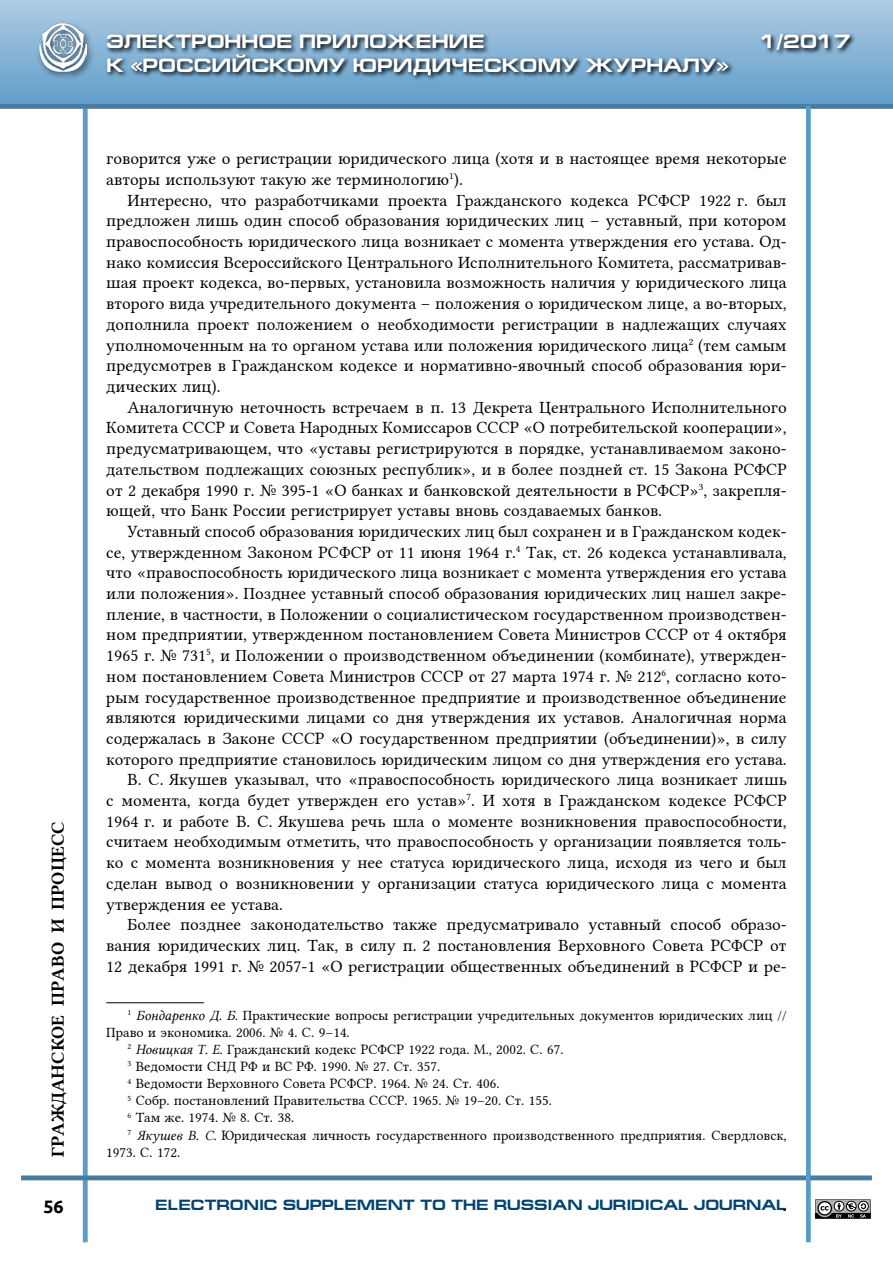
<style>
.page{position:relative;width:893px;height:1263px;background:#fff}
.page>*{position:absolute;margin:0;border:0;box-sizing:border-box;transform-origin:0 0}
.t1{font:700 19.5px "Europe Ext";color:#fff}
.t2{font:18px "Lin Libertine B";color:#000}
.t3{font:700 18px "Ubuntu";color:#000}
.t4{font:17.25px/20.7px "Lin Libertine";color:#000;text-align:justify}
.t5{font:700 15px "Europe Ext";color:#004371}
.t6{font:15px "Free Set Bold Cyrillic";color:#000}
.t7{font:14.25px "Lin Libertine";color:#000}
.s1{font-family:"Lin Libertine I"}
</style>
<div class="page">
<svg style="left:815px;top:1199px;width:56px;height:20px"></svg>
<div style="left:0;top:0;width:893px;height:106px;background:linear-gradient(to bottom,#aecce4,#619dc9)"></div>
<hr style="left:83px;top:106px;width:4px;height:1136px;background:#589cca">
<hr style="left:21px;top:1176px;width:851px;height:4px;background:#467ba2">
<div style="left:0;top:104px;width:893px;height:5px;background:#467ba2"></div>
<div style="left:35px;top:20px;width:60px;height:60px;background:#000;opacity:.63"></div>
<img style="left:39px;top:24px;width:48px;height:48px">
<svg style="left:105px;top:31px;width:751px;height:50px;background:#6b90ac"></svg>
<hr style="left:806px;top:106px;width:4px;height:1136px;background:#589cca">
<hr style="left:106px;top:1002px;width:98px;height:1px;background:#000">
<p class="t2" style="left:46px;top:1157px;width:337px;rotate:-90deg">ГРАЖДАНСКОЕ ПРАВО И ПРОЦЕСС</p>
<p class="t1" style="left:106px;top:31px;width:380px">ЭЛЕКТРОННОЕ ПРИЛОЖЕНИЕ</p>
<p class="t1" style="left:760px;top:31px;width:92px">1/2017</p>
<p class="t1" style="left:106px;top:54px;width:624px">К «РОССИЙСКОМУ ЮРИДИЧЕСКОМУ ЖУРНАЛУ»</p>
<p class="t4" style="left:106px;top:146px;width:682px">говорится уже о регистрации юридического лица (хотя и в настоящее время некоторые авторы используют такую же терминологию<sup>1</sup>).</p>
<p class="t4" style="left:106px;top:188px;width:682px;text-indent:21px">Интересно, что разработчиками проекта Гражданского кодекса РСФСР 1922 г. был предложен лишь один способ образования юридических лиц – уставный, при котором правоспособность юридического лица возникает с момента утверждения его устава. Од&shy;нако комиссия Всероссийского Центрального Исполнительного Комитета, рассматривав&shy;шая проект кодекса, во-первых, установила возможность наличия у юридического лица второго вида учредительного документа – положения о юридическом лице, а во-вторых, дополнила проект положением о необходимости регистрации в надлежащих случаях уполномоченным на то органом устава или положения юридического лица<sup>2</sup> (тем самым предусмотрев в Гражданском кодексе и нормативно-явочный способ образования юри&shy;дических лиц).</p>
<p class="t4" style="left:106px;top:395px;width:682px;text-indent:21px">Аналогичную неточность встречаем в п. 13 Декрета Центрального Исполнительного Комитета СССР и Совета Народных Комиссаров СССР «О потребительской кооперации», предусматривающем, что «уставы регистрируются в порядке, устанавливаемом законо&shy;дательством подлежащих союзных республик», и в более поздней ст. 15 Закона РСФСР от 2 декабря 1990 г. № 395-1 «О банках и банковской деятельности в РСФСР»<sup>3</sup>, закрепля&shy;ющей, что Банк России регистрирует уставы вновь создаваемых банков.</p>
<p class="t4" style="left:128px;top:519px;width:661px">Уставный способ образования юридических лиц был сохранен и в Гражданском кодек-</p>
<p class="t4" style="left:106px;top:540px;width:682px">се, утвержденном Законом РСФСР от 11 июня 1964 г.<sup>4</sup> Так, ст. 26 кодекса устанавливала,</p>
<p class="t4" style="left:106px;top:560px;width:682px">что «правоспособность юридического лица возникает с момента утверждения его устава</p>
<p class="t4" style="left:106px;top:581px;width:682px">или положения». Позднее уставный способ образования юридических лиц нашел закре-</p>
<p class="t4" style="left:106px;top:602px;width:682px">пление, в частности, в Положении о социалистическом государственном производствен-</p>
<p class="t4" style="left:106px;top:622px;width:682px">ном предприятии, утвержденном постановлением Совета Министров СССР от 4 октября</p>
<p class="t4" style="left:106px;top:643px;width:682px">1965 г. № 731<sup>5</sup>, и Положении о производственном объединении (комбинате), утвержден-</p>
<p class="t4" style="left:106px;top:664px;width:682px">ном постановлением Совета Министров СССР от 27 марта 1974 г. № 212<sup>6</sup>, согласно кото-</p>
<p class="t4" style="left:106px;top:685px;width:682px">рым государственное производственное предприятие и производственное объединение</p>
<p class="t4" style="left:106px;top:705px;width:682px">являются юридическими лицами со дня утверждения их уставов. Аналогичная норма</p>
<p class="t4" style="left:106px;top:726px;width:682px">содержалась в Законе СССР «О государственном предприятии (объединении)», в силу</p>
<p class="t4" style="left:106px;top:747px;width:682px">которого предприятие становилось юридическим лицом со дня утверждения его устава.</p>
<p class="t4" style="left:128px;top:767px;width:661px">В. С. Якушев указывал, что «правоспособность юридического лица возникает лишь</p>
<p class="t4" style="left:106px;top:788px;width:682px">с момента, когда будет утвержден его устав»<sup>7</sup>. И хотя в Гражданском кодексе РСФСР</p>
<p class="t4" style="left:106px;top:809px;width:682px">1964 г. и работе В. С. Якушева речь шла о моменте возникновения правоспособности,</p>
<p class="t4" style="left:106px;top:829px;width:682px">считаем необходимым отметить, что правоспособность у организации появляется толь-</p>
<p class="t4" style="left:106px;top:850px;width:682px">ко с момента возникновения у нее статуса юридического лица, исходя из чего и был</p>
<p class="t4" style="left:106px;top:871px;width:682px">сделан вывод о возникновении у организации статуса юридического лица с момента</p>
<p class="t4" style="left:106px;top:892px;width:178px">утверждения ее устава.</p>
<p class="t4" style="left:128px;top:912px;width:661px">Более позднее законодательство также предусматривало уставный способ образо-</p>
<p class="t4" style="left:106px;top:933px;width:682px">вания юридических лиц. Так, в силу п. 2 постановления Верховного Совета РСФСР от</p>
<p class="t4" style="left:106px;top:954px;width:682px">12 декабря 1991 г. № 2057-1 «О регистрации общественных объединений в РСФСР и ре-</p>
<p class="t7" style="left:128px;top:1004px;width:661px"><sup>1</sup> <span class="s1">Бондаренко Д. Б.</span> Практические вопросы регистрации учредительных документов юридических лиц //</p>
<p class="t7" style="left:106px;top:1021px;width:245px">Право и экономика. 2006. № 4. С. 9–14.</p>
<p class="t7" style="left:128px;top:1038px;width:438px"><sup>2</sup> <span class="s1">Новицкая Т. Е.</span> Гражданский кодекс РСФСР 1922 года. М., 2002. С. 67.</p>
<p class="t7" style="left:128px;top:1055px;width:314px"><sup>3</sup> Ведомости СНД РФ и ВС РФ. 1990. № 27. Ст. 357.</p>
<p class="t7" style="left:128px;top:1072px;width:374px"><sup>4</sup> Ведомости Верховного Совета РСФСР. 1964. № 24. Ст. 406.</p>
<p class="t7" style="left:128px;top:1089px;width:426px"><sup>5</sup> Собр. постановлений Правительства СССР. 1965. № 19–20. Ст. 155.</p>
<p class="t7" style="left:128px;top:1106px;width:168px"><sup>6</sup> Там же. 1974. № 8. Ст. 38.</p>
<p class="t7" style="left:128px;top:1123px;width:661px"><sup>7</sup> <span class="s1">Якушев В. С.</span> Юридическая личность государственного производственного предприятия. Свердловск,</p>
<p class="t7" style="left:106px;top:1141px;width:75px">1973. С. 172.</p>
<p class="t3" style="left:43px;top:1196px;width:22px">56</p>
<p class="t5" style="left:155px;top:1196px;width:633px">ELECTRONIC SUPPLEMENT TO THE RUSSIAN JURIDICAL JOURNAL</p>
<p class="t6" style="left:783px;top:1197px;width:5px">.</p>
</div>
